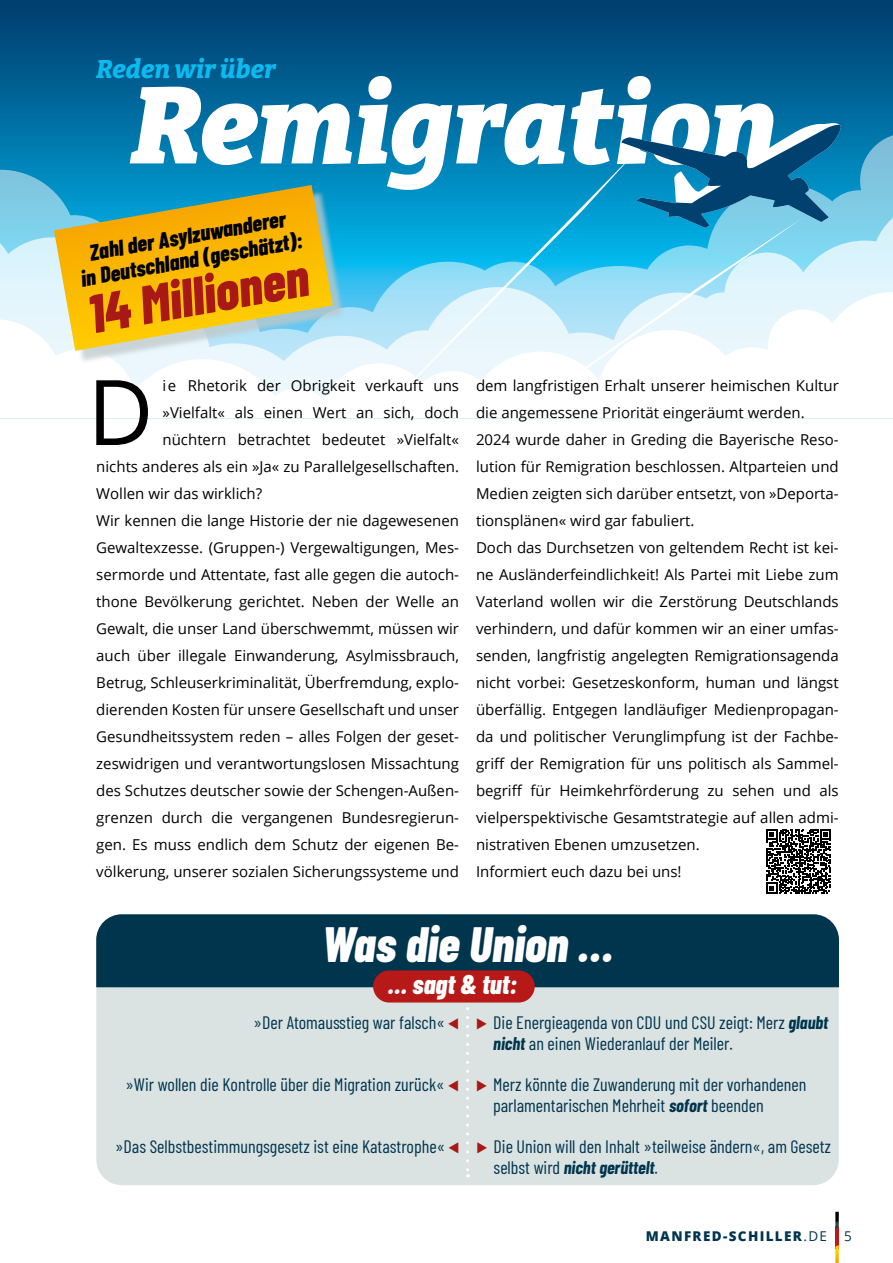
<style>
.page{position:relative;width:893px;height:1263px;background:#fff}
.page>*{position:absolute;margin:0;border:0;box-sizing:border-box;transform-origin:0 0}
.t1{font:90.6px "Open Sans";color:#000}
.t2{font:italic 800 54px "Barlow Condensed";color:#a81815}
.t3{font:italic 800 49.5px "Barlow Condensed";color:#fff}
.t4{font:italic 800 27px "Barlow Condensed";color:#fff}
.t5{font:italic 800 25.5px "Bitter";color:#0bbbef}
.t6{font:italic 800 22.5px/24px "Barlow Condensed";color:#000;text-align:center}
.t7{font:18px/21px "Barlow Condensed";color:#00354e}
.t8{font:15px/27px "Open Sans";color:#000}
.t9{font:800 13.5px "Open Sans";letter-spacing:.1em;color:#00354e}
.t10{font:13.5px "Open Sans";color:#00354e}
.s1{font-family:"Proxima Nova";font-weight:700;color:#a81815}
.s2{font-weight:700;font-style:italic}
.s3{font-weight:400}
</style>
<div class="page">
<svg style="left:835px;top:1229px;width:4px;height:16px"></svg>
<svg style="left:835px;top:1212px;width:4px;height:17px"></svg>
<svg style="left:835px;top:1245px;width:4px;height:18px"></svg>
<div style="left:96px;top:987px;width:743px;height:198px;background:#dae2e2"></div>
<div style="left:96px;top:914px;width:743px;height:73px;background:#00354e"></div>
<svg style="left:0;top:0;width:893px;height:118px;background:#004f80"></svg>
<svg style="left:476px;top:418px;width:329px;height:1px"></svg>
<svg style="left:0;top:118px;width:893px;height:87px;background:#148ebf"></svg>
<svg style="left:0;top:205px;width:893px;height:87px;background:#62cbec"></svg>
<svg style="left:0;top:292px;width:887px;height:108px"></svg>
<svg style="left:130px;top:87px;width:222px;height:78px"></svg>
<svg style="left:358px;top:76px;width:207px;height:114px"></svg>
<svg style="left:571px;top:76px;width:271px;height:152px"></svg>
<svg style="left:766px;top:829px;width:65px;height:65px"></svg>
<svg style="left:466px;top:1008px;width:3px;height:169px"></svg>
<div style="left:373px;top:970px;width:162px;height:32px;background:#b71918;border-radius:16px"></div>
<div style="left:58px;top:189px;width:288px;height:175px;background:#c0c9c9;opacity:.75"></div>
<svg style="left:54px;top:185px;width:279px;height:166px;background:#cfbb44"></svg>
<h3 class="t5" style="left:96px;top:53px;width:181px">Reden wir über</h3>
<h3 class="t6" style="left:75px;top:242px;width:226px;rotate:-10deg">Zahl der Asylzuwanderer<br>in Deutschland (geschätzt):</h3>
<h2 class="t2" style="left:82px;top:277px;width:224px;rotate:-10deg">14 Millionen</h2>
<h1 class="t1" style="left:87px;top:350px;width:68px">D</h1>
<p class="t8" style="left:163px;top:372px;width:298px">ie Rhetorik der Obrigkeit verkauft uns</p>
<p class="t8" style="left:163px;top:399px;width:298px">»Vielfalt« als einen Wert an sich, doch</p>
<p class="t8" style="left:163px;top:426px;width:298px">nüchtern betrachtet bedeutet »Vielfalt«</p>
<p class="t8" style="left:96px;top:453px;width:364px">nichts anderes als ein »Ja« zu Parallelgesellschaften.</p>
<p class="t8" style="left:96px;top:480px;width:167px">Wollen wir das wirklich?</p>
<p class="t8" style="left:96px;top:507px;width:364px">Wir kennen die lange Historie der nie dagewesenen</p>
<p class="t8" style="left:96px;top:534px;width:364px">Gewaltexzesse. (Gruppen-) Vergewaltigungen, Mes-</p>
<p class="t8" style="left:96px;top:561px;width:364px">sermorde und Attentate, fast alle gegen die autoch-</p>
<p class="t8" style="left:96px;top:588px;width:364px">thone Bevölkerung gerichtet. Neben der Welle an</p>
<p class="t8" style="left:96px;top:615px;width:364px">Gewalt, die unser Land überschwemmt, müssen wir</p>
<p class="t8" style="left:96px;top:642px;width:364px">auch über illegale Einwanderung, Asylmissbrauch,</p>
<p class="t8" style="left:96px;top:669px;width:364px">Betrug, Schleuserkriminalität, Überfremdung, explo-</p>
<p class="t8" style="left:96px;top:696px;width:364px">dierenden Kosten für unsere Gesellschaft und unser</p>
<p class="t8" style="left:96px;top:723px;width:364px">Gesundheitssystem reden – alles Folgen der geset-</p>
<p class="t8" style="left:96px;top:750px;width:364px">zeswidrigen und verantwortungslosen Missachtung</p>
<p class="t8" style="left:96px;top:777px;width:364px">des Schutzes deutscher sowie der Schengen-Außen-</p>
<p class="t8" style="left:96px;top:804px;width:364px">grenzen durch die vergangenen Bundesregierun-</p>
<p class="t8" style="left:96px;top:831px;width:364px">gen. Es muss endlich dem Schutz der eigenen Be-</p>
<p class="t8" style="left:96px;top:858px;width:364px">völkerung, unserer sozialen Sicherungssysteme und</p>
<p class="t8" style="left:476px;top:372px;width:364px">dem langfristigen Erhalt unserer heimischen Kultur die angemessene Priorität eingeräumt werden.<br>2024 wurde daher in Greding die Bayerische Reso&shy;lution für Remigration beschlossen. Altparteien und Medien zeigten sich darüber entsetzt, von »Deporta&shy;tionsplänen« wird gar fabuliert.<br>Doch das Durchsetzen von geltendem Recht ist kei&shy;ne Ausländerfeindlichkeit! Als Partei mit Liebe zum Vaterland wollen wir die Zerstörung Deutschlands verhindern, und dafür kommen wir an einer umfas&shy;senden, langfristig angelegten Remigrationsagenda nicht vorbei: Gesetzeskonform, human und längst überfällig. Entgegen landläufiger Medienpropagan&shy;da und politischer Verunglimpfung ist der Fachbe&shy;griff der Remigration für uns politisch als Sammel&shy;begriff für Heimkehrförderung zu sehen und als vielperspektivische Gesamtstrategie auf allen admi&shy;nistrativen Ebenen umzusetzen.<br>Informiert euch dazu bei uns!</p>
<h3 class="t3" style="left:322px;top:909px;width:293px">Was die Union …</h3>
<h3 class="t4" style="left:388px;top:965px;width:131px">… sagt &amp; tut:</h3>
<p class="t7" style="left:254px;top:1011px;width:207px">»Der Atomausstieg war falsch« <span class="s1">⊳</span></p>
<p class="t7" style="left:493px;top:1011px;width:337px;text-indent:-17px"><span class="s1">⊲</span> Die Energieagenda von CDU und CSU zeigt: Merz <span class="s2">glaubt nicht</span> an einen Wiederanlauf der Meiler.</p>
<p class="t7" style="left:125px;top:1072px;width:335px">»Wir wollen die Kontrolle über die Migration zurück« <span class="s1">⊳</span></p>
<p class="t7" style="left:493px;top:1072px;width:315px;text-indent:-17px"><span class="s1">⊲</span> Merz könnte die Zuwanderung mit der vorhandenen parlamentarischen Mehrheit <span class="s2">sofort</span> beenden</p>
<p class="t7" style="left:115px;top:1134px;width:346px">»Das Selbstbestimmungsgesetz ist eine Katastrophe« <span class="s1">⊳</span></p>
<p class="t7" style="left:494px;top:1134px;width:339px;text-indent:-17px"><span class="s1">⊲</span> Die Union will den Inhalt »teilweise ändern«, am Gesetz selbst wird <span class="s2">nicht gerüttelt</span>.</p>
<p class="t9" style="left:646px;top:1226px;width:183px">MANFRED-SCHILLER<span class="s3">.DE</span></p>
<p class="t10" style="left:844px;top:1227px;width:9px">5</p>
</div>
